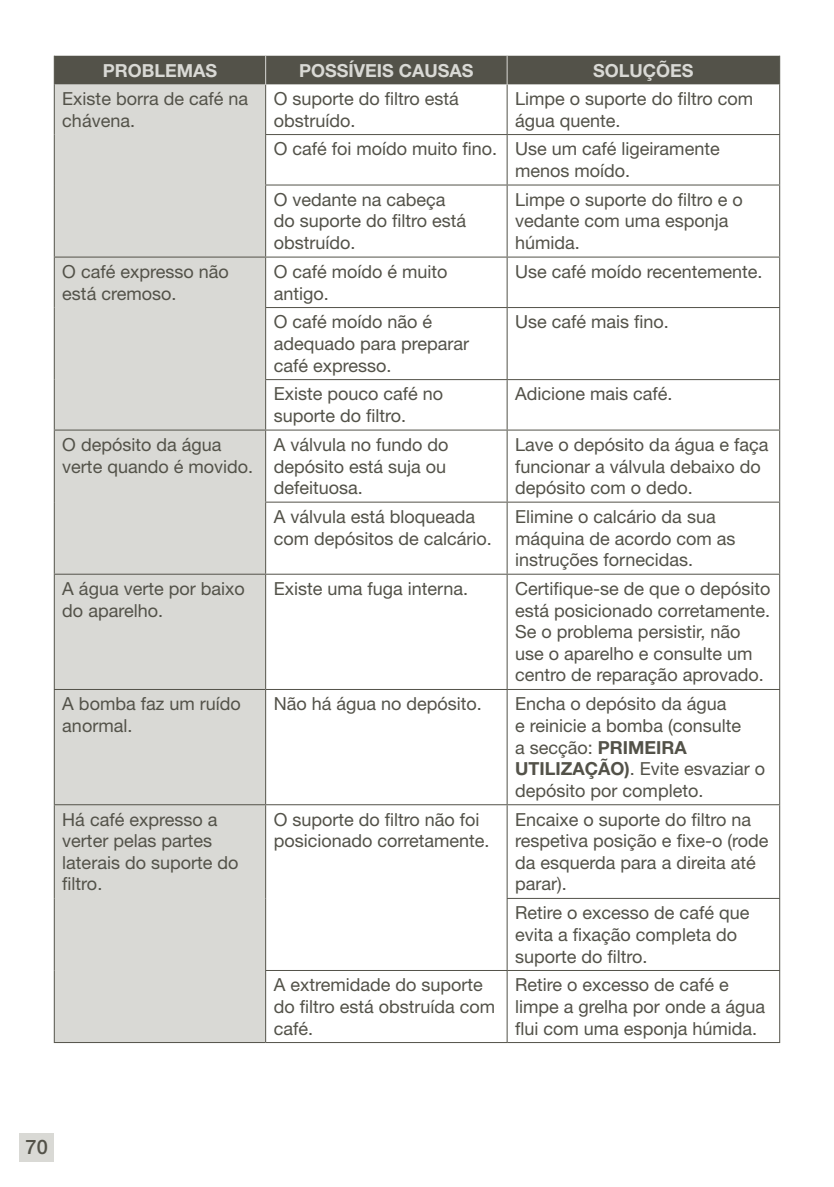
<style>
.page{position:relative;width:834px;height:1187px;background:#fff}
.page>*{position:absolute;margin:0;border:0;box-sizing:border-box;transform-origin:0 0}
.t1{font:500 20px "Helvetica Neue LT Std";color:#535249}
.t2{font:18px/21.6px "Helvetica Neue LT Std";color:#535249}
.t3{font:700 18px "Helvetica Neue LT Std";color:#d9d9d5}
.s1{font-weight:700}
</style>
<div class="page">
<div style="left:20px;top:1133px;width:34px;height:28px;background:#d9d9d5"></div>
<div style="left:55px;top:85px;width:210px;height:957px;background:#d9d9d5"></div>
<svg style="left:266px;top:85px;width:512px;height:957px"></svg>
<hr style="left:54px;top:85px;width:1px;height:50px;background:#535249">
<hr style="left:265px;top:85px;width:1px;height:49px;background:#535249">
<hr style="left:506px;top:85px;width:1px;height:49px;background:#535249">
<hr style="left:778px;top:85px;width:1px;height:49px;background:#535249">
<hr style="left:54px;top:135px;width:1px;height:50px;background:#535249">
<hr style="left:265px;top:134px;width:242px;height:1px;background:#535249">
<hr style="left:265px;top:135px;width:1px;height:49px;background:#535249">
<hr style="left:507px;top:134px;width:272px;height:1px;background:#535249">
<hr style="left:506px;top:135px;width:1px;height:49px;background:#535249">
<hr style="left:778px;top:135px;width:1px;height:49px;background:#535249">
<hr style="left:54px;top:185px;width:1px;height:72px;background:#535249">
<hr style="left:265px;top:184px;width:242px;height:1px;background:#535249">
<hr style="left:265px;top:185px;width:1px;height:72px;background:#535249">
<hr style="left:507px;top:184px;width:272px;height:1px;background:#535249">
<hr style="left:506px;top:185px;width:1px;height:72px;background:#535249">
<hr style="left:778px;top:185px;width:1px;height:72px;background:#535249">
<hr style="left:54px;top:257px;width:211px;height:1px;background:#535249">
<hr style="left:54px;top:258px;width:1px;height:49px;background:#535249">
<hr style="left:265px;top:257px;width:242px;height:1px;background:#535249">
<hr style="left:265px;top:258px;width:1px;height:49px;background:#535249">
<hr style="left:507px;top:257px;width:272px;height:1px;background:#535249">
<hr style="left:506px;top:258px;width:1px;height:49px;background:#535249">
<hr style="left:778px;top:258px;width:1px;height:49px;background:#535249">
<hr style="left:54px;top:307px;width:1px;height:73px;background:#535249">
<hr style="left:265px;top:307px;width:242px;height:1px;background:#535249">
<hr style="left:265px;top:308px;width:1px;height:71px;background:#535249">
<hr style="left:507px;top:307px;width:272px;height:1px;background:#535249">
<hr style="left:506px;top:308px;width:1px;height:71px;background:#535249">
<hr style="left:778px;top:308px;width:1px;height:71px;background:#535249">
<hr style="left:54px;top:380px;width:1px;height:49px;background:#535249">
<hr style="left:265px;top:379px;width:242px;height:1px;background:#535249">
<hr style="left:265px;top:380px;width:1px;height:49px;background:#535249">
<hr style="left:507px;top:379px;width:272px;height:1px;background:#535249">
<hr style="left:506px;top:380px;width:1px;height:49px;background:#535249">
<hr style="left:778px;top:380px;width:1px;height:49px;background:#535249">
<hr style="left:54px;top:429px;width:211px;height:1px;background:#535249">
<hr style="left:54px;top:430px;width:1px;height:72px;background:#535249">
<hr style="left:265px;top:429px;width:242px;height:1px;background:#535249">
<hr style="left:265px;top:430px;width:1px;height:72px;background:#535249">
<hr style="left:507px;top:429px;width:272px;height:1px;background:#535249">
<hr style="left:506px;top:430px;width:1px;height:72px;background:#535249">
<hr style="left:778px;top:430px;width:1px;height:72px;background:#535249">
<hr style="left:54px;top:502px;width:1px;height:72px;background:#535249">
<hr style="left:265px;top:502px;width:242px;height:1px;background:#535249">
<hr style="left:265px;top:503px;width:1px;height:71px;background:#535249">
<hr style="left:507px;top:502px;width:272px;height:1px;background:#535249">
<hr style="left:506px;top:503px;width:1px;height:71px;background:#535249">
<hr style="left:778px;top:503px;width:1px;height:71px;background:#535249">
<hr style="left:54px;top:574px;width:211px;height:1px;background:#535249">
<hr style="left:54px;top:575px;width:1px;height:114px;background:#535249">
<hr style="left:265px;top:574px;width:242px;height:1px;background:#535249">
<hr style="left:265px;top:575px;width:1px;height:114px;background:#535249">
<hr style="left:507px;top:574px;width:272px;height:1px;background:#535249">
<hr style="left:506px;top:575px;width:1px;height:114px;background:#535249">
<hr style="left:778px;top:575px;width:1px;height:114px;background:#535249">
<hr style="left:54px;top:689px;width:211px;height:1px;background:#535249">
<hr style="left:54px;top:690px;width:1px;height:114px;background:#535249">
<hr style="left:265px;top:689px;width:242px;height:1px;background:#535249">
<hr style="left:265px;top:690px;width:1px;height:114px;background:#535249">
<hr style="left:507px;top:689px;width:272px;height:1px;background:#535249">
<hr style="left:506px;top:690px;width:1px;height:114px;background:#535249">
<hr style="left:778px;top:690px;width:1px;height:114px;background:#535249">
<hr style="left:54px;top:804px;width:211px;height:1px;background:#535249">
<hr style="left:54px;top:805px;width:1px;height:93px;background:#535249">
<hr style="left:265px;top:804px;width:242px;height:1px;background:#535249">
<hr style="left:265px;top:805px;width:1px;height:93px;background:#535249">
<hr style="left:507px;top:804px;width:272px;height:1px;background:#535249">
<hr style="left:506px;top:805px;width:1px;height:93px;background:#535249">
<hr style="left:778px;top:805px;width:1px;height:93px;background:#535249">
<hr style="left:54px;top:898px;width:1px;height:72px;background:#535249">
<hr style="left:265px;top:898px;width:1px;height:72px;background:#535249">
<hr style="left:506px;top:898px;width:273px;height:1px;background:#535249">
<hr style="left:506px;top:899px;width:1px;height:71px;background:#535249">
<hr style="left:778px;top:899px;width:1px;height:71px;background:#535249">
<hr style="left:54px;top:970px;width:1px;height:72px;background:#535249">
<hr style="left:265px;top:970px;width:242px;height:1px;background:#535249">
<hr style="left:265px;top:971px;width:1px;height:71px;background:#535249">
<hr style="left:507px;top:970px;width:272px;height:1px;background:#535249">
<hr style="left:506px;top:971px;width:1px;height:71px;background:#535249">
<hr style="left:778px;top:971px;width:1px;height:71px;background:#535249">
<hr style="left:54px;top:1042px;width:211px;height:1px;background:#535249">
<hr style="left:265px;top:1042px;width:242px;height:1px;background:#535249">
<hr style="left:507px;top:1042px;width:272px;height:1px;background:#535249">
<div style="left:54px;top:56px;width:725px;height:29px;background:#535249"></div>
<p class="t3" style="left:103px;top:59px;width:116px">PROBLEMAS</p>
<p class="t3" style="left:299px;top:59px;width:176px">POSSÍVEIS CAUSAS</p>
<p class="t3" style="left:593px;top:59px;width:102px">SOLUÇÕES</p>
<p class="t2" style="left:62px;top:87px;width:187px">Existe borra de café na chávena.</p>
<p class="t2" style="left:273px;top:87px;width:187px">O suporte do filtro está obstruído.</p>
<p class="t2" style="left:515px;top:87px;width:239px">Limpe o suporte do filtro com água quente.</p>
<p class="t2" style="left:515px;top:138px;width:206px;text-indent:-241px">O café foi moído muito fino. Use um café ligeiramente menos moído.</p>
<p class="t2" style="left:273px;top:188px;width:194px">O vedante na cabeça do suporte do filtro está obstruído.</p>
<p class="t2" style="left:515px;top:188px;width:229px">Limpe o suporte do filtro e o vedante com uma esponja húmida.</p>
<p class="t2" style="left:62px;top:260px;width:168px">O café expresso não está cremoso.</p>
<p class="t2" style="left:273px;top:260px;width:175px">O café moído é muito antigo.</p>
<p class="t2" style="left:515px;top:260px;width:249px">Use café moído recentemente.</p>
<p class="t2" style="left:273px;top:311px;width:197px">O café moído não é adequado para preparar café expresso.</p>
<p class="t2" style="left:515px;top:311px;width:155px">Use café mais fino.</p>
<p class="t2" style="left:273px;top:383px;width:171px">Existe pouco café no suporte do filtro.</p>
<p class="t2" style="left:515px;top:383px;width:159px">Adicione mais café.</p>
<p class="t2" style="left:62px;top:433px;width:192px">O depósito da água verte quando é movido.</p>
<p class="t2" style="left:273px;top:433px;width:176px">A válvula no fundo do depósito está suja ou defeituosa.</p>
<p class="t2" style="left:515px;top:433px;width:255px">Lave o depósito da água e faça funcionar a válvula debaixo do depósito com o dedo.</p>
<p class="t2" style="left:273px;top:505px;width:220px">A válvula está bloqueada com depósitos de calcário.</p>
<p class="t2" style="left:515px;top:505px;width:222px">Elimine o calcário da sua máquina de acordo com as instruções fornecidas.</p>
<p class="t2" style="left:62px;top:578px;width:184px">A água verte por baixo do aparelho.</p>
<p class="t2" style="left:273px;top:578px;width:196px">Existe uma fuga interna.</p>
<p class="t2" style="left:515px;top:578px;width:257px">Certifique-se de que o depósito está posicionado corretamente.<br>Se o problema persistir, não use o aparelho e consulte um centro de reparação aprovado.</p>
<p class="t2" style="left:62px;top:693px;width:180px">A bomba faz um ruído anormal.</p>
<p class="t2" style="left:273px;top:693px;width:210px">Não há água no depósito.</p>
<p class="t2" style="left:515px;top:693px;width:251px">Encha o depósito da água<br>e reinicie a bomba (consulte<br>a secção: <span class="s1">PRIMEIRA<br>UTILIZAÇÃO)</span>. Evite esvaziar o depósito por completo.</p>
<p class="t2" style="left:62px;top:808px;width:178px">Há café expresso a verter pelas partes laterais do suporte do filtro.</p>
<p class="t2" style="left:273px;top:808px;width:217px">O suporte do filtro não foi posicionado corretamente.</p>
<p class="t2" style="left:515px;top:808px;width:255px">Encaixe o suporte do filtro na respetiva posição e fixe-o (rode da esquerda para a direita até parar).</p>
<p class="t2" style="left:515px;top:902px;width:236px">Retire o excesso de café que evita a fixação completa do suporte do filtro.</p>
<p class="t2" style="left:273px;top:974px;width:223px">A extremidade do suporte do filtro está obstruída com café.</p>
<p class="t2" style="left:515px;top:974px;width:251px">Retire o excesso de café e limpe a grelha por onde a água flui com uma esponja húmida.</p>
<p class="t1" style="left:26px;top:1135px;width:24px">70</p>
</div>
